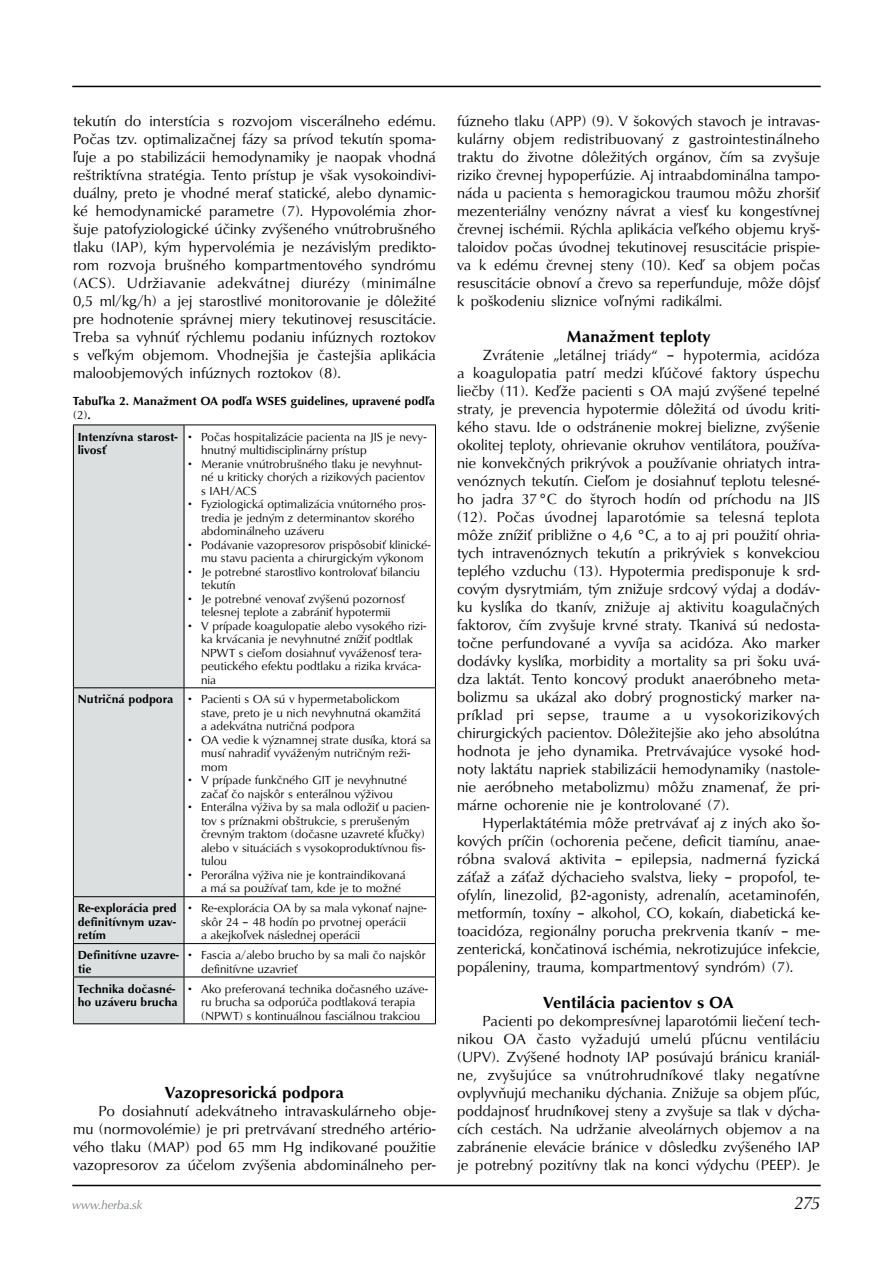
<style>
.page{position:relative;width:893px;height:1263px;background:#fff}
.page>*{position:absolute;margin:0;border:0;box-sizing:border-box;transform-origin:0 0}
.t1{font:italic 18px "URW Classico TEE";color:#000}
.t2{font:700 16.5px "URW Classico TEE";color:#000}
.t3{font:15px/18px "URW Classico TEE";color:#000;text-align:justify}
.t4{font:12px/13.5px "URW Classico TEE";color:#000}
.t5{font:700 12px/13.5px "URW Classico TEE";color:#000}
.t6{font:italic 12px "URW Classico TEE";color:#777e7e}
.s1{font-weight:400}
.s2{font-weight:700}
</style>
<div class="page">
<hr style="left:72px;top:86px;width:749px;height:1px;background:#000">
<hr style="left:72px;top:1185px;width:749px;height:1px;background:#000">
<div style="left:74px;top:426px;width:110px;height:597px;background:#dcdfe0"></div>
<hr style="left:73px;top:425px;width:111px;height:1px;background:#000">
<hr style="left:73px;top:425px;width:1px;height:262px;background:#000">
<hr style="left:184px;top:425px;width:252px;height:1px;background:#000">
<hr style="left:184px;top:425px;width:1px;height:262px;background:#000">
<hr style="left:435px;top:425px;width:1px;height:262px;background:#000">
<hr style="left:73px;top:687px;width:111px;height:1px;background:#000">
<hr style="left:73px;top:688px;width:1px;height:208px;background:#000">
<hr style="left:184px;top:687px;width:252px;height:1px;background:#000">
<hr style="left:184px;top:688px;width:1px;height:208px;background:#000">
<hr style="left:435px;top:688px;width:1px;height:208px;background:#000">
<hr style="left:73px;top:896px;width:111px;height:1px;background:#000">
<hr style="left:73px;top:897px;width:1px;height:46px;background:#000">
<hr style="left:184px;top:896px;width:252px;height:1px;background:#000">
<hr style="left:184px;top:897px;width:1px;height:46px;background:#000">
<hr style="left:435px;top:897px;width:1px;height:46px;background:#000">
<hr style="left:73px;top:943px;width:111px;height:1px;background:#000">
<hr style="left:73px;top:944px;width:1px;height:32px;background:#000">
<hr style="left:184px;top:943px;width:252px;height:1px;background:#000">
<hr style="left:184px;top:944px;width:1px;height:32px;background:#000">
<hr style="left:435px;top:944px;width:1px;height:32px;background:#000">
<hr style="left:73px;top:976px;width:111px;height:1px;background:#000">
<hr style="left:73px;top:977px;width:1px;height:46px;background:#000">
<hr style="left:184px;top:976px;width:252px;height:1px;background:#000">
<hr style="left:184px;top:977px;width:1px;height:46px;background:#000">
<hr style="left:435px;top:977px;width:1px;height:46px;background:#000">
<hr style="left:73px;top:1023px;width:111px;height:1px;background:#000">
<hr style="left:184px;top:1023px;width:252px;height:1px;background:#000">
<p class="t3" style="left:73px;top:112px;width:364px">tekutín do interstícia s rozvojom viscerálneho edému.<br>Počas tzv. optimalizačnej fázy sa prívod tekutín spoma&shy;ľuje a po stabilizácii hemodynamiky je naopak vhodná reštriktívna stratégia. Tento prístup je však vysokoindivi&shy;duálny, preto je vhodné merať statické, alebo dynamic&shy;ké hemodynamické parametre (7). Hypovolémia zhor&shy;šuje patofyziologické účinky zvýšeného vnútrobrušného tlaku (IAP), kým hypervolémia je nezávislým predikto&shy;rom rozvoja brušného kompartmentového syndrómu (ACS). Udržiavanie adekvátnej diurézy (minimálne 0,5 ml/kg/h) a jej starostlivé monitorovanie je dôležité pre hodnotenie správnej miery tekutinovej resuscitácie.<br>Treba sa vyhnúť rýchlemu podaniu infúznych roztokov s veľkým objemom. Vhodnejšia je častejšia aplikácia maloobjemových infúznych roztokov (8).</p>
<p class="t5" style="left:73px;top:395px;width:364px">Tabuľka 2. Manažment OA podľa WSES guidelines, upravené podľa <span class="s1">(2)</span>.</p>
<p class="t5" style="left:78px;top:430px;width:102px">Intenzívna starost&shy;livosť</p>
<p class="t4" style="left:201px;top:430px;width:227px;text-indent:-13px">• Počas hospitalizácie pacienta na JIS je nevy&shy;hnutný multidisciplinárny prístup</p>
<p class="t4" style="left:201px;top:457px;width:226px;text-indent:-13px">• Meranie vnútrobrušného tlaku je nevyhnut&shy;né u kriticky chorých a rizikových pacientov s IAH/ACS</p>
<p class="t4" style="left:201px;top:497px;width:226px;text-indent:-13px">• Fyziologická optimalizácia vnútorného pros&shy;tredia je jedným z determinantov skorého abdominálneho uzáveru</p>
<p class="t4" style="left:188px;top:538px;width:244px;text-align:center">• Podávanie vazopresorov prispôsobiť klinické&shy;mu stavu pacienta a chirurgickým výkonom</p>
<p class="t4" style="left:201px;top:565px;width:221px;text-indent:-13px">• Je potrebné starostlivo kontrolovať bilanciu tekutín</p>
<p class="t4" style="left:188px;top:592px;width:218px;text-align:center">• Je potrebné venovať zvýšenú pozornosť telesnej teplote a zabrániť hypotermii</p>
<p class="t4" style="left:201px;top:619px;width:227px;text-indent:-13px">• V prípade koagulopatie alebo vysokého rizi&shy;ka krvácania je nevyhnutné znížiť podtlak NPWT s cieľom dosiahnuť vyváženosť tera&shy;peutického efektu podtlaku a rizika krváca&shy;nia</p>
<p class="t4" style="left:201px;top:693px;width:221px;text-indent:-123px"><span class="s2">Nutričná podpora</span> • Pacienti s OA sú v hypermetabolickom stave, preto je u nich nevyhnutná okamžitá a adekvátna nutričná podpora</p>
<p class="t4" style="left:201px;top:733px;width:231px;text-indent:-13px">• OA vedie k významnej strate dusíka, ktorá sa musí nahradiť vyváženým nutričným reži&shy;mom</p>
<p class="t4" style="left:188px;top:774px;width:220px;text-align:center">• V prípade funkčného GIT je nevyhnutné začať čo najskôr s enterálnou výživou</p>
<p class="t4" style="left:201px;top:801px;width:230px;text-indent:-13px">• Enterálna výživa by sa mala odložiť u pacien&shy;tov s príznakmi obštrukcie, s prerušeným črevným traktom (dočasne uzavreté kľučky) alebo v situáciách s vysokoproduktívnou fis&shy;tulou</p>
<p class="t4" style="left:201px;top:868px;width:206px;text-indent:-13px">• Perorálna výživa nie je kontraindikovaná a má sa používať tam, kde je to možné</p>
<p class="t5" style="left:78px;top:902px;width:101px;text-align:justify">Re-explorácia pred definitívnym uzav&shy;retím</p>
<p class="t4" style="left:201px;top:902px;width:227px;text-indent:-13px">• Re-explorácia OA by sa mala vykonať najne&shy;skôr 24 – 48 hodín po prvotnej operácii<br>a akejkoľvek následnej operácii</p>
<p class="t5" style="left:78px;top:949px;width:103px">Definitívne uzavre&shy;tie</p>
<p class="t4" style="left:201px;top:948px;width:226px;text-indent:-13px">• Fascia a/alebo brucho by sa mali čo najskôr definitívne uzavrieť</p>
<p class="t5" style="left:78px;top:982px;width:102px">Technika dočasné&shy;ho uzáveru brucha</p>
<p class="t4" style="left:188px;top:982px;width:241px;text-align:center">• Ako preferovaná technika dočasného uzáve&shy;ru brucha sa odporúča podtlaková terapia (NPWT) s kontinuálnou fasciálnou trakciou</p>
<p class="t2" style="left:165px;top:1082px;width:181px">Vazopresorická podpora</p>
<p class="t3" style="left:73px;top:1102px;width:364px;text-indent:26px">Po dosiahnutí adekvátneho intravaskulárneho obje&shy;mu (normovolémie) je pri pretrvávaní stredného artério&shy;vého tlaku (MAP) pod 65 mm Hg indikované použitie vazopresorov za účelom zvýšenia abdominálneho per-</p>
<p class="t3" style="left:457px;top:112px;width:364px">fúzneho tlaku (APP) (9). V šokových stavoch je intravas&shy;kulárny objem redistribuovaný z gastrointestinálneho traktu do životne dôležitých orgánov, čím sa zvyšuje riziko črevnej hypoperfúzie. Aj intraabdominálna tampo&shy;náda u pacienta s hemoragickou traumou môžu zhoršiť mezenteriálny venózny návrat a viesť ku kongestívnej črevnej ischémii. Rýchla aplikácia veľkého objemu kryš&shy;taloidov počas úvodnej tekutinovej resuscitácie prispie&shy;va k edému črevnej steny (10). Keď sa objem počas resuscitácie obnoví a črevo sa reperfunduje, môže dôjsť k poškodeniu sliznice voľnými radikálmi.</p>
<p class="t2" style="left:567px;top:326px;width:145px">Manažment teploty</p>
<p class="t3" style="left:457px;top:346px;width:364px;text-indent:26px">Zvrátenie „letálnej triády“ – hypotermia, acidóza a koagulopatia patrí medzi kľúčové faktory úspechu liečby (11). Keďže pacienti s OA majú zvýšené tepelné straty, je prevencia hypotermie dôležitá od úvodu kriti&shy;kého stavu. Ide o odstránenie mokrej bielizne, zvýšenie okolitej teploty, ohrievanie okruhov ventilátora, používa&shy;nie konvekčných prikrývok a používanie ohriatych intra&shy;venóznych tekutín. Cieľom je dosiahnuť teplotu telesné&shy;ho jadra 37°C do štyroch hodín od príchodu na JIS (12). Počas úvodnej laparotómie sa telesná teplota môže znížiť približne o 4,6 °C, a to aj pri použití ohria&shy;tych intravenóznych tekutín a prikrýviek s konvekciou teplého vzduchu (13). Hypotermia predisponuje k srd&shy;covým dysrytmiám, tým znižuje srdcový výdaj a dodáv&shy;ku kyslíka do tkanív, znižuje aj aktivitu koagulačných faktorov, čím zvyšuje krvné straty. Tkanivá sú nedosta&shy;točne perfundované a vyvíja sa acidóza. Ako marker dodávky kyslíka, morbidity a mortality sa pri šoku uvá&shy;dza laktát. Tento koncový produkt anaeróbneho meta&shy;bolizmu sa ukázal ako dobrý prognostický marker na&shy;príklad pri sepse, traume a u vysokorizikových chirurgických pacientov. Dôležitejšie ako jeho absolútna hodnota je jeho dynamika. Pretrvávajúce vysoké hod&shy;noty laktátu napriek stabilizácii hemodynamiky (nastole&shy;nie aeróbneho metabolizmu) môžu znamenať, že pri&shy;márne ochorenie nie je kontrolované (7).</p>
<p class="t3" style="left:457px;top:814px;width:364px;text-align:left;text-indent:26px">Hyperlaktátémia môže pretrvávať aj z iných ako šo&shy;kových príčin (ochorenia pečene, deficit tiamínu, anae&shy;róbna svalová aktivita – epilepsia, nadmerná fyzická záťaž a záťaž dýchacieho svalstva, lieky – propofol, te&shy;ofylín, linezolid, 2-agonisty, adrenalín, acetaminofén, metformín, toxíny – alkohol, CO, kokaín, diabetická ke&shy;toacidóza, regionálny porucha prekrvenia tkanív – me&shy;zenterická, končatinová ischémia, nekrotizujúce infekcie, popáleniny, trauma, kompartmentový syndróm) (7).</p>
<p class="t2" style="left:543px;top:992px;width:192px">Ventilácia pacientov s OA</p>
<p class="t3" style="left:457px;top:1012px;width:364px;text-indent:26px">Pacienti po dekompresívnej laparotómii liečení tech&shy;nikou OA často vyžadujú umelú pľúcnu ventiláciu (UPV). Zvýšené hodnoty IAP posúvajú bránicu kraniál&shy;ne, zvyšujúce sa vnútrohrudníkové tlaky negatívne ovplyvňujú mechaniku dýchania. Znižuje sa objem pľúc, poddajnosť hrudníkovej steny a zvyšuje sa tlak v dýcha&shy;cích cestách. Na udržanie alveolárnych objemov a na zabránenie elevácie bránice v dôsledku zvýšeného IAP je potrebný pozitívny tlak na konci výdychu (PEEP). Je</p>
<p class="t6" style="left:72px;top:1197px;width:72px">www.herba.sk</p>
<p class="t1" style="left:795px;top:1191px;width:27px">275</p>
</div>
